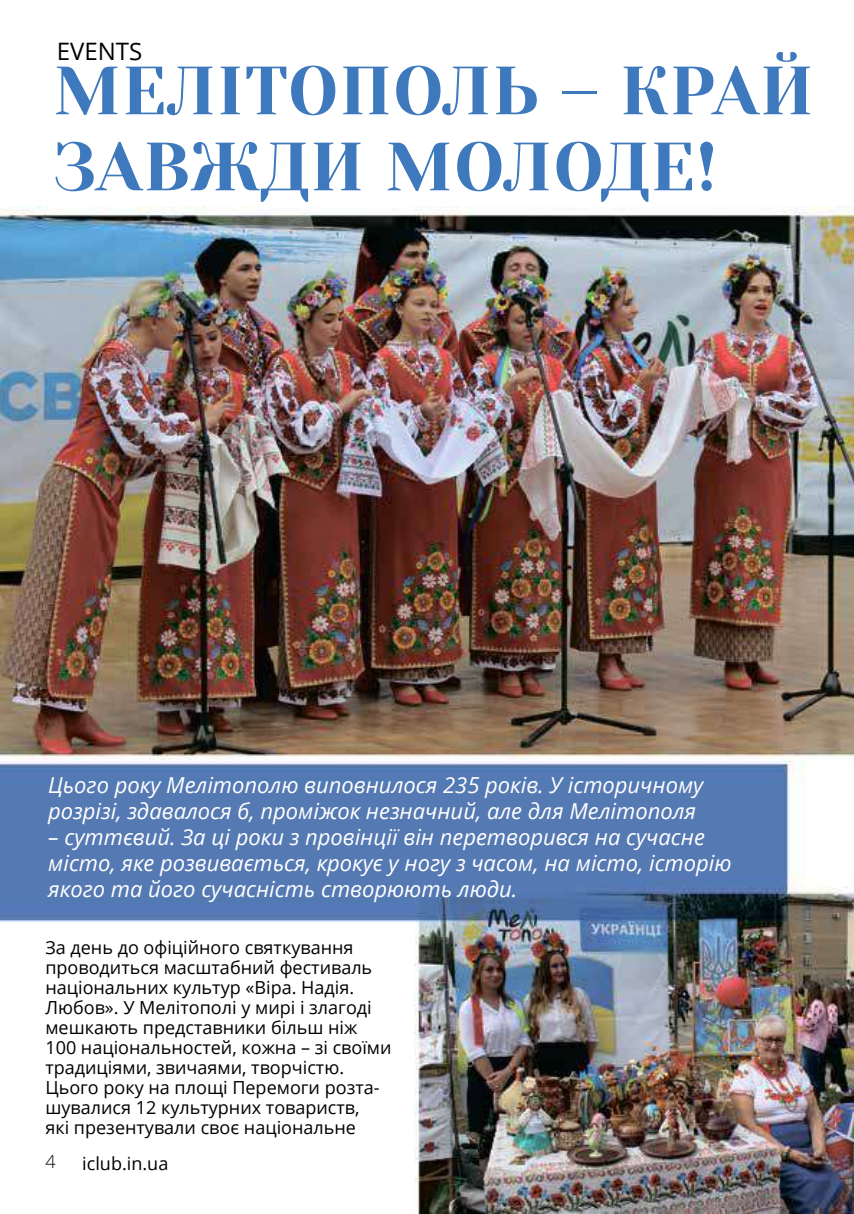
<style>
.page{position:relative;width:854px;height:1214px;background:#fff}
.page>*{position:absolute;margin:0;border:0;box-sizing:border-box;transform-origin:0 0}
.t1{font:68px/76px "Yeseva One";letter-spacing:.02em;color:#3f79bd}
.t2{font:24px "Open Sans";color:#000}
.t3{font:italic 22px/26px "Open Sans";color:#fff}
.t4{font:18px/20px "Open Sans";color:#000}
.t5{font:300 18px "Open Sans";color:#000}
</style>
<div class="page">
<img style="left:0;top:206px;width:853px;height:1007px">
<h2 class="t2" style="left:57px;top:35px;width:87px">EVENTS</h2>
<h1 class="t1" style="left:54px;top:55px;width:760px">МЕЛІТОПОЛЬ – КРАЙ<br>ЗАВЖДИ МОЛОДЕ!</h1>
<p class="t3" style="left:48px;top:771px;width:656px">Цього року Мелітополю виповнилося 235 років. У історичному розрізі, здавалося б, проміжок незначний, але для Мелітополя</p>
<p class="t3" style="left:48px;top:823px;width:684px">– суттєвий. За ці роки з провінції він перетворився на сучасне місто, яке розвивається, крокує у ногу з часом, на місто, історію якого та його сучасність створюють люди.</p>
<p class="t4" style="left:45px;top:936px;width:347px">За день до офіційного святкування проводиться масштабний фестиваль національних культур «Віра. Надія.<br>Любов». У Мелітополі у мирі і злагоді мешкають представники більш ніж 100 національностей, кожна – зі своїми традиціями, звичаями, творчістю.<br>Цього року на площі Перемоги розта&shy;шувалися 12 культурних товариств,<br>які презентували своє національне</p>
<p class="t5" style="left:45px;top:1149px;width:12px">4</p>
<p class="t4" style="left:82px;top:1152px;width:88px">iclub.in.ua</p>
</div>
